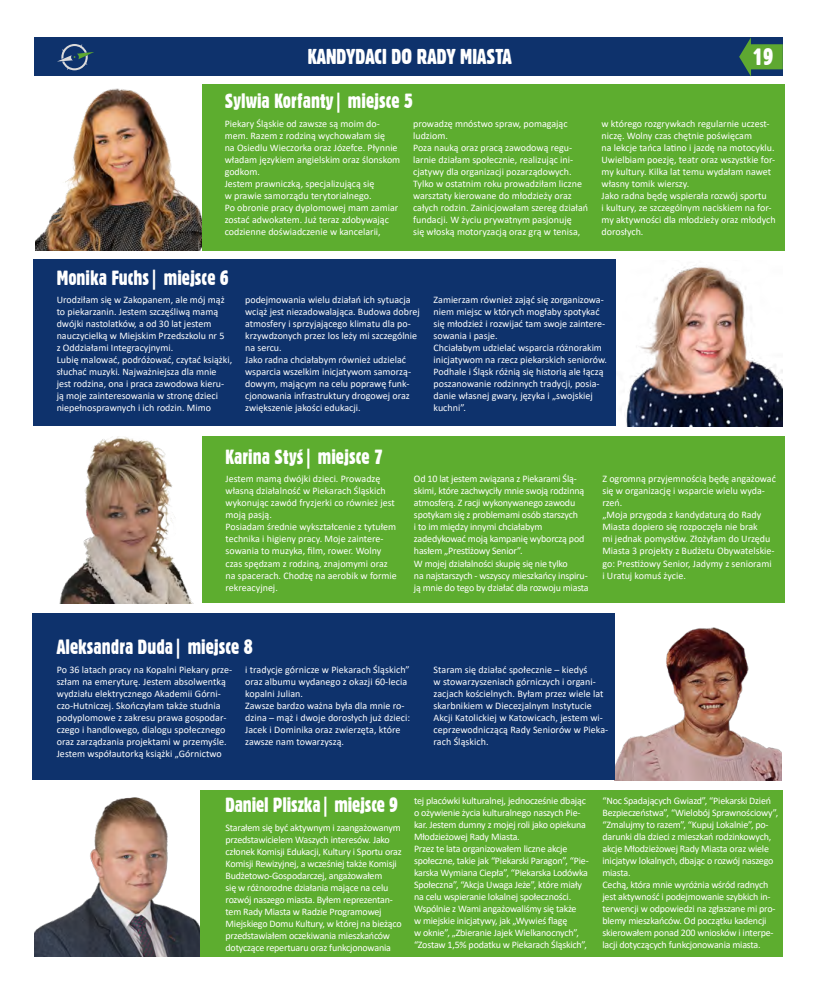
<style>
.page{position:relative;width:820px;height:993px;background:#fff}
.page>*{position:absolute;margin:0;border:0;box-sizing:border-box;transform-origin:0 0}
.t1{font:23px "Gothic 821 Cn BT";color:#fff}
.t2{font:21px "Gothic 821 Cn BT";color:#fff}
.t3{font:20px "Gothic 821 Cn BT";color:#fff}
.t4{font:10px/12px "Calibri";letter-spacing:-.005em;color:#fff}
</style>
<div class="page">
<div style="left:34px;top:37px;width:748px;height:39px;background:#0e326c"></div>
<svg style="left:739px;top:37px;width:43px;height:40px"></svg>
<svg style="left:57px;top:44px;width:37px;height:26px"></svg>
<img style="left:35px;top:88px;width:167px;height:162px">
<img style="left:615px;top:260px;width:167px;height:166px">
<img style="left:59px;top:436px;width:134px;height:167px">
<img style="left:614px;top:613px;width:166px;height:166px">
<img style="left:34px;top:790px;width:167px;height:166px">
<div style="left:202px;top:84px;width:582px;height:166px;background:#5dad2f"></div>
<div style="left:33px;top:259px;width:582px;height:166px;background:#0e326c"></div>
<div style="left:202px;top:436px;width:582px;height:167px;background:#5dad2f"></div>
<div style="left:32px;top:613px;width:582px;height:166px;background:#0e326c"></div>
<div style="left:201px;top:789px;width:581px;height:167px;background:#5dad2f"></div>
<h2 class="t2" style="left:308px;top:44px;width:205px">KANDYDACI DO RADY MIASTA</h2>
<h1 class="t1" style="left:752px;top:43px;width:22px">19</h1>
<h3 class="t3" style="left:225px;top:89px;width:190px">Sylwia Korfanty| miejsce 5</h3>
<p class="t4" style="left:224px;top:117px;width:177px">Piekary Śląskie od zawsze są moim do&shy;mem. Razem z rodziną wychowałam się<br>na Osiedlu Wieczorka oraz Józefce. Płynnie władam językiem angielskim oraz ślonskom godkom.<br>Jestem prawniczką, specjalizującą się<br>w prawie samorządu terytorialnego.<br>Po obronie pracy dyplomowej mam zamiar zostać adwokatem. Już teraz zdobywając codzienne doświadczenie w kancelarii,</p>
<p class="t4" style="left:413px;top:117px;width:176px">prowadzę mnóstwo spraw, pomagając ludziom.<br>Poza nauką oraz pracą zawodową regu&shy;larnie działam społecznie, realizując ini&shy;cjatywy dla organizacji pozarządowych.<br>Tylko w ostatnim roku prowadziłam liczne warsztaty kierowane do młodzieży oraz całych rodzin. Zainicjowałam szereg działań fundacji. W życiu prywatnym pasjonuję<br>się włoską motoryzacją oraz grą w tenisa,</p>
<p class="t4" style="left:601px;top:117px;width:175px">w którego rozgrywkach regularnie uczest&shy;niczę. Wolny czas chętnie poświęcam<br>na lekcje tańca latino i jazdę na motocyklu.<br>Uwielbiam poezję, teatr oraz wszystkie for&shy;my kultury. Kilka lat temu wydałam nawet własny tomik wierszy.<br>Jako radna będę wspierała rozwój sportu<br>i kultury, ze szczególnym naciskiem na for&shy;my aktywności dla młodzieży oraz młodych dorosłych.</p>
<h3 class="t3" style="left:57px;top:265px;width:173px">Monika Fuchs| miejsce 6</h3>
<p class="t4" style="left:57px;top:293px;width:177px">Urodziłam się w Zakopanem, ale mój mąż to piekarzanin. Jestem szczęśliwą mamą dwójki nastolatków, a od 30 lat jestem nauczycielką w Miejskim Przedszkolu nr 5<br>z Oddziałami Integracyjnymi.<br>Lubię malować, podróżować, czytać książki, słuchać muzyki. Najważniejsza dla mnie jest rodzina, ona i praca zawodowa kieru&shy;ją moje zainteresowania w stronę dzieci niepełnosprawnych i ich rodzin. Mimo</p>
<p class="t4" style="left:245px;top:293px;width:176px">podejmowania wielu działań ich sytuacja wciąż jest niezadowalająca. Budowa dobrej atmosfery i sprzyjającego klimatu dla po&shy;krzywdzonych przez los leży mi szczególnie na sercu.<br>Jako radna chciałabym również udzielać wsparcia wszelkim inicjatywom samorzą&shy;dowym, mającym na celu poprawę funk&shy;cjonowania infrastruktury drogowej oraz zwiększenie jakości edukacji.</p>
<p class="t4" style="left:433px;top:293px;width:175px">Zamierzam również zająć się zorganizowa&shy;niem miejsc w których mogłaby spotykać się młodzież i rozwijać tam swoje zaintere&shy;sowania i pasje.<br>Chciałabym udzielać wsparcia różnorakim inicjatywom na rzecz piekarskich seniorów.<br>Podhale i Śląsk różnią się historią ale łączą poszanowanie rodzinnych tradycji, posia&shy;danie własnej gwary, języka i „swojskiej kuchni”.</p>
<h3 class="t3" style="left:225px;top:444px;width:159px">Karina Styś| miejsce 7</h3>
<p class="t4" style="left:225px;top:472px;width:173px">Jestem mamą dwójki dzieci. Prowadzę własną działalność w Piekarach Śląskich wykonując zawód fryzjerki co również jest moją pasją.<br>Posiadam średnie wykształcenie z tytułem technika i higieny pracy. Moje zaintere&shy;sowania to muzyka, film, rower. Wolny czas spędzam z rodziną, znajomymi oraz na spacerach. Chodzę na aerobik w formie rekreacyjnej.</p>
<p class="t4" style="left:414px;top:472px;width:176px">Od 10 lat jestem związana z Piekarami Ślą&shy;skimi, które zachwyciły mnie swoją rodzinną atmosferą. Z racji wykonywanego zawodu spotykam się z problemami osób starszych<br>i to im między innymi chciałabym zadedykować moją kampanię wyborczą pod hasłem „Prestiżowy Senior”.<br>W mojej działalności skupię się nie tylko<br>na najstarszych - wszyscy mieszkańcy inspiru&shy;ją mnie do tego by działać dla rozwoju miasta</p>
<p class="t4" style="left:602px;top:472px;width:175px">Z ogromną przyjemnością będę angażować się w organizację i wsparcie wielu wyda&shy;rzeń.<br>„Moja przygoda z kandydaturą do Rady Miasta dopiero się rozpoczęła nie brak<br>mi jednak pomysłów. Złożyłam do Urzędu Miasta 3 projekty z Budżetu Obywatelskie&shy;go: Prestiżowy Senior, Jadymy z seniorami i Uratuj komuś życie.</p>
<h3 class="t3" style="left:57px;top:634px;width:197px">Aleksandra Duda| miejsce 8</h3>
<p class="t4" style="left:57px;top:662px;width:177px">Po 36 latach pracy na Kopalni Piekary prze&shy;szłam na emeryturę. Jestem absolwentką wydziału elektrycznego Akademii Górni&shy;czo-Hutniczej. Skończyłam także studnia podyplomowe z zakresu prawa gospodar&shy;czego i handlowego, dialogu społecznego oraz zarządzania projektami w przemyśle.<br>Jestem współautorką książki „Górnictwo</p>
<p class="t4" style="left:245px;top:662px;width:166px">i tradycje górnicze w Piekarach Śląskich” oraz albumu wydanego z okazji 60-lecia kopalni Julian.<br>Zawsze bardzo ważna była dla mnie ro&shy;dzina – mąż i dwoje dorosłych już dzieci:<br>Jacek i Dominika oraz zwierzęta, które zawsze nam towarzyszą.</p>
<p class="t4" style="left:433px;top:662px;width:176px">Staram się działać społecznie – kiedyś<br>w stowarzyszeniach górniczych i organi&shy;zacjach kościelnych. Byłam przez wiele lat skarbnikiem w Diecezjalnym Instytucie Akcji Katolickiej w Katowicach, jestem wi&shy;ceprzewodniczącą Rady Seniorów w Pieka&shy;rach Śląskich.</p>
<h3 class="t3" style="left:225px;top:792px;width:174px">Daniel Pliszka| miejsce 9</h3>
<p class="t4" style="left:225px;top:820px;width:178px">Starałem się być aktywnym i zaangażowanym przedstawicielem Waszych interesów. Jako członek Komisji Edukacji, Kultury i Sportu oraz Komisji Rewizyjnej, a wcześniej także Komisji Budżetowo-Gospodarczej, angażowałem<br>się w różnorodne działania mające na celu rozwój naszego miasta. Byłem reprezentan&shy;tem Rady Miasta w Radzie Programowej Miejskiego Domu Kultury, w której na bieżąco przedstawiałem oczekiwania mieszkańców dotyczące repertuaru oraz funkcjonowania</p>
<p class="t4" style="left:414px;top:794px;width:176px">tej placówki kulturalnej, jednocześnie dbając o ożywienie życia kulturalnego naszych Pie&shy;kar. Jestem dumny z mojej roli jako opiekuna Młodzieżowej Rady Miasta.<br>Przez te lata organizowałem liczne akcje społeczne, takie jak “Piekarski Paragon”, “Pie&shy;karska Wymiana Ciepła”, “Piekarska Lodówka Społeczna”, “Akcja Uwaga Jeże”, które miały na celu wspieranie lokalnej społeczności.<br>Wspólnie z Wami angażowaliśmy się także<br>w miejskie inicjatywy, jak „Wywieś flagę<br>w oknie”, „Zbieranie Jajek Wielkanocnych”, “Zostaw 1,5% podatku w Piekarach Śląskich”,</p>
<p class="t4" style="left:602px;top:794px;width:177px">“Noc Spadających Gwiazd”, “Piekarski Dzień Bezpieczeństwa”, “Wielobój Sprawnościowy”, “Zmalujmy to razem”, “Kupuj Lokalnie”, po&shy;darunki dla dzieci z mieszkań rodzinkowych, akcje Młodzieżowej Rady Miasta oraz wiele inicjatyw lokalnych, dbając o rozwój naszego miasta.<br>Cechą, która mnie wyróżnia wśród radnych jest aktywność i podejmowanie szybkich in&shy;terwencji w odpowiedzi na zgłaszane mi pro&shy;blemy mieszkańców. Od początku kadencji skierowałem ponad 200 wniosków i interpe&shy;lacji dotyczących funkcjonowania miasta.</p>
</div>
